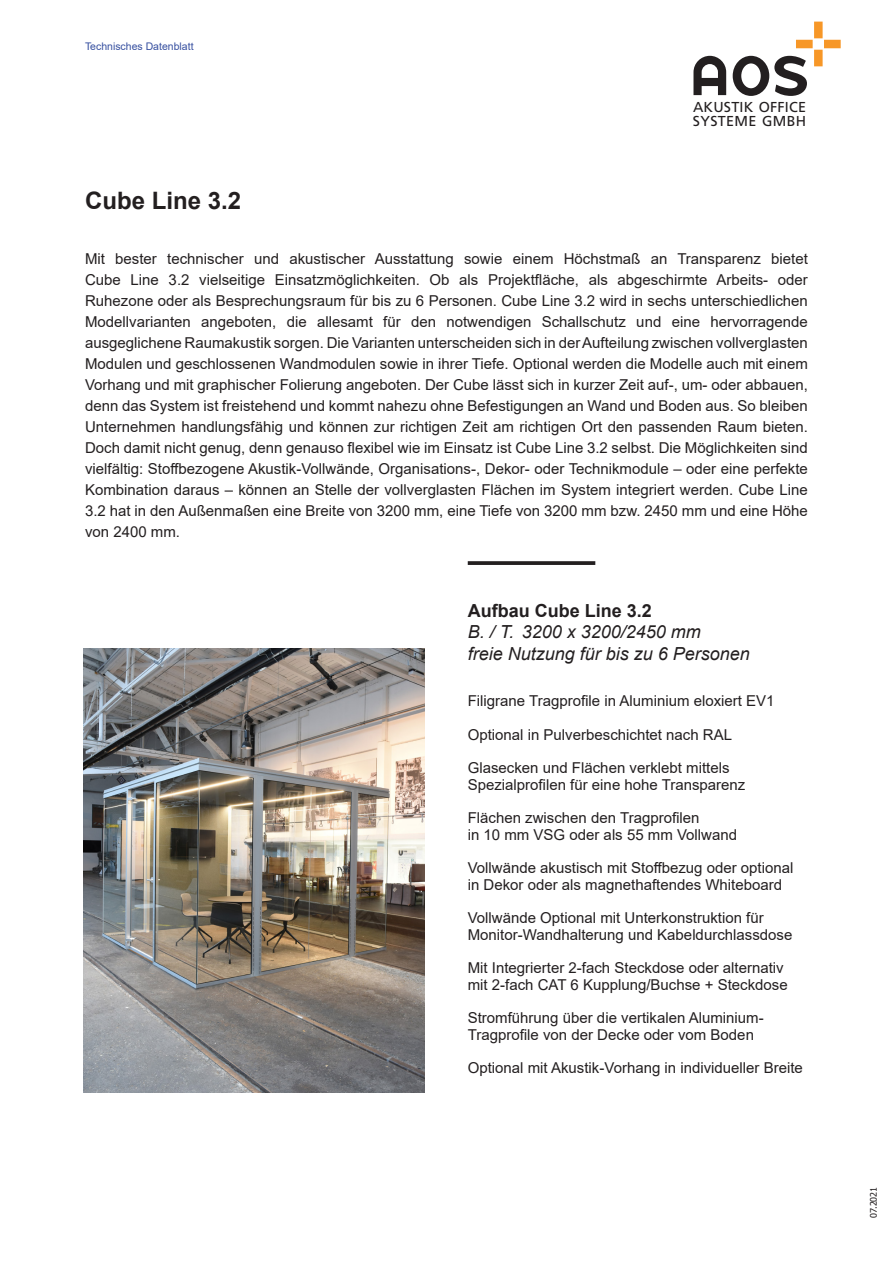
<style>
.page{position:relative;width:893px;height:1263px;background:#fff}
.page>*{position:absolute;margin:0;border:0;box-sizing:border-box;transform-origin:0 0}
.Headline{font:700 24px "Arial";color:#231f20}
.Headline_unten_recht{font:italic 18px/21.6px "Arial";color:#231f20}
.Body{font:15px/21px "Arial";color:#231f20;text-align:justify}
.Body_ohne_strich{font:15px/16.5px "Arial";color:#231f20}
.t1{font:14.4px/13.8px "Frutiger";letter-spacing:.015em;color:#231f20}
.t2{font:10.5px "Arial";color:#3750a0}
.t3{font:9px "Tahoma";color:#231f20}
.s1{font-weight:700;font-style:normal}
</style>
<div class="page">
<svg style="left:468px;top:561px;width:127px;height:4px"></svg>
<img style="left:84px;top:648px;width:340px;height:445px">
<svg style="left:693px;top:56px;width:33px;height:39px"></svg>
<svg style="left:733px;top:22px;width:108px;height:74px"></svg>
<p class="t2" style="left:85px;top:39px;width:110px">Technisches Datenblatt</p>
<p class="Headline" style="left:85px;top:183px;width:158px">Cube Line 3.2</p>
<p class="t1" style="left:693px;top:100px;width:115px">AKUSTIK OFFICE<br>SYSTEME GMBH</p>
<p class="Body" style="left:85px;top:248px;width:724px">Mit bester technischer und akustischer Ausstattung sowie einem Höchstmaß an Transparenz bietet Cube Line 3.2 vielseitige Einsatzmöglichkeiten. Ob als Projektfläche, als abgeschirmte Arbeits- oder Ruhezone oder als Besprechungsraum für bis zu 6 Personen. Cube Line 3.2 wird in sechs unterschiedlichen Modellvarianten angeboten, die allesamt für den notwendigen Schallschutz und eine hervorragende ausgeglichene Raumakustik sorgen. Die Varianten unterscheiden sich in der Aufteilung zwischen vollverglasten Modulen und geschlossenen Wandmodulen sowie in ihrer Tiefe. Optional werden die Modelle auch mit einem Vorhang und mit graphischer Folierung angeboten. Der Cube lässt sich in kurzer Zeit auf-, um- oder abbauen, denn das System ist freistehend und kommt nahezu ohne Befestigungen an Wand und Boden aus. So bleiben Unternehmen handlungsfähig und können zur richtigen Zeit am richtigen Ort den passenden Raum bieten.<br>Doch damit nicht genug, denn genauso flexibel wie im Einsatz ist Cube Line 3.2 selbst. Die Möglichkeiten sind vielfältig: Stoffbezogene Akustik-Vollwände, Organisations-, Dekor- oder Technikmodule – oder eine perfekte Kombination daraus – können an Stelle der vollverglasten Flächen im System integriert werden. Cube Line 3.2 hat in den Außenmaßen eine Breite von 3200 mm, eine Tiefe von 3200 mm bzw. 2450 mm und eine Höhe von 2400 mm.</p>
<p class="Headline_unten_recht" style="left:468px;top:600px;width:284px"><span class="s1">Aufbau Cube Line 3.2<br></span>B. / T. 3200 x 3200/2450 mm<br>freie Nutzung für bis zu 6 Personen</p>
<p class="Body_ohne_strich" style="left:468px;top:693px;width:308px">Filigrane Tragprofile in Aluminium eloxiert EV1</p>
<p class="Body_ohne_strich" style="left:468px;top:726px;width:266px">Optional in Pulverbeschichtet nach RAL</p>
<p class="Body_ohne_strich" style="left:468px;top:760px;width:279px">Glasecken und Flächen verklebt mittels<br>Spezialprofilen für eine hohe Transparenz</p>
<p class="Body_ohne_strich" style="left:468px;top:810px;width:271px">Flächen zwischen den Tragprofilen<br>in 10 mm VSG oder als 55 mm Vollwand</p>
<p class="Body_ohne_strich" style="left:468px;top:860px;width:327px">Vollwände akustisch mit Stoffbezug oder optional in Dekor oder als magnethaftendes Whiteboard</p>
<p class="Body_ohne_strich" style="left:468px;top:910px;width:326px">Vollwände Optional mit Unterkonstruktion für<br>Monitor-Wandhalterung und Kabeldurchlassdose</p>
<p class="Body_ohne_strich" style="left:468px;top:960px;width:322px">Mit Integrierter 2-fach Steckdose oder alternativ mit 2-fach CAT 6 Kupplung/Buchse + Steckdose</p>
<p class="Body_ohne_strich" style="left:468px;top:1010px;width:297px">Stromführung über die vertikalen Aluminium-<br>Tragprofile von der Decke oder vom Boden</p>
<p class="Body_ohne_strich" style="left:468px;top:1060px;width:337px">Optional mit Akustik-Vorhang in individueller Breite</p>
<p class="t3" style="left:868px;top:1218px;width:33px;rotate:-90deg">07.2021</p>
</div>
